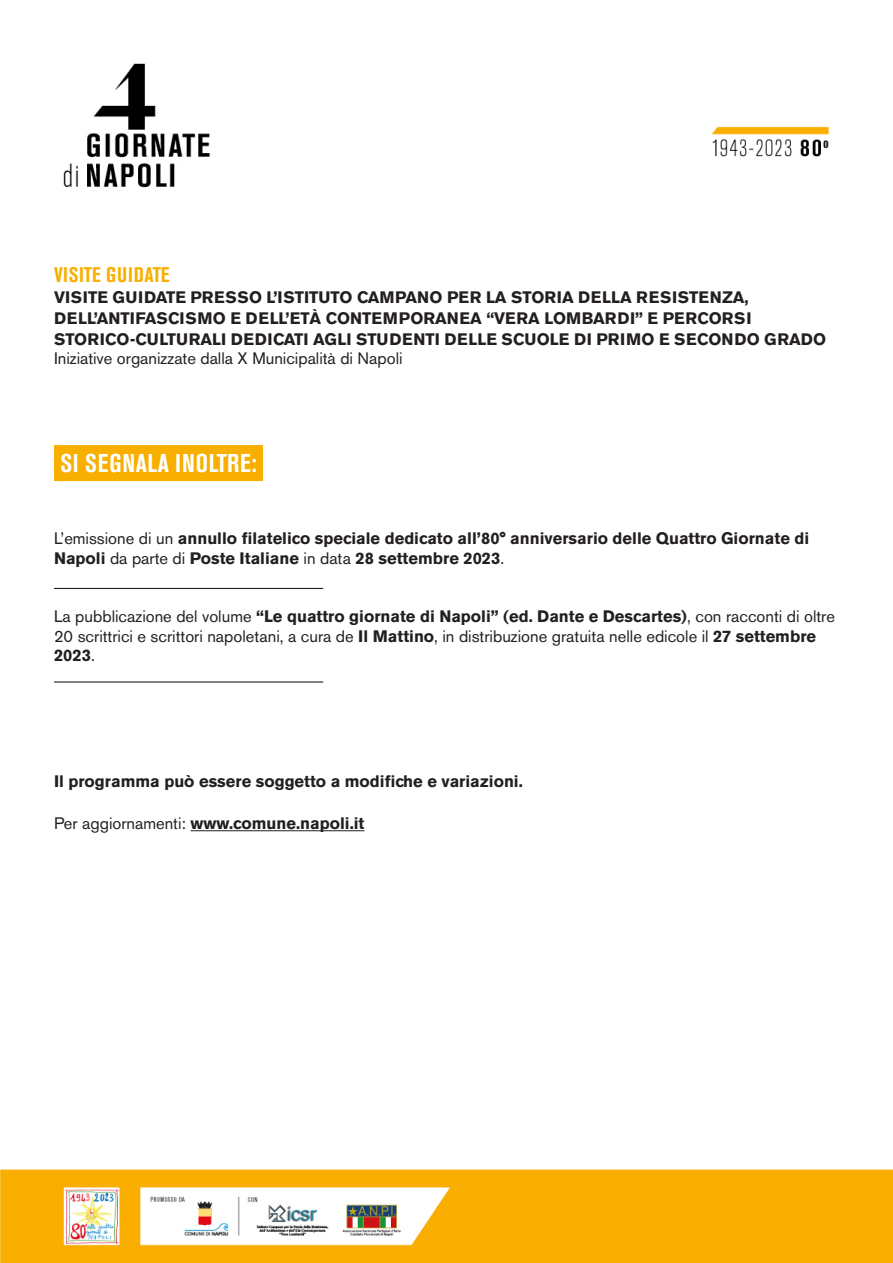
<style>
.page{position:relative;width:893px;height:1263px;background:#fff}
.page>*{position:absolute;margin:0;border:0;box-sizing:border-box;transform-origin:0 0}
.PROGRAMMA{font:700 condensed 25.5px "Akzidenz Grotesk BE";letter-spacing:.035em;color:#fff}
.TIPO{font:700 condensed 21px "Akzidenz Grotesk BE";letter-spacing:.02em;color:#f9af00}
.ATTIVITà{font:700 16.5px "Akzidenz Grotesk BE";color:#231f20}
.TESTO{font:16.5px/19.5px "Akzidenz Grotesk BE";color:#231f20}
.TESTO-2{font:700 16.5px/19.5px "Akzidenz Grotesk BE";color:#231f20}
.s1{font-weight:400}
.s2{font-weight:700}
</style>
<div class="page">
<img style="left:0;top:63px;width:892px;height:1200px">
<div style="left:54px;top:445px;width:209px;height:36px;background:#f9af00"></div>
<hr style="left:191px;top:830px;width:173px;height:1px;background:#231f20">
<hr style="left:54px;top:588px;width:269px;height:1px;background:#231f20">
<hr style="left:54px;top:681px;width:269px;height:2px;background:#231f20">
<p class="TIPO" style="left:54px;top:262px;width:117px">VISITE GUIDATE</p>
<p class="ATTIVITà" style="left:54px;top:287px;width:696px">VISITE GUIDATE PRESSO L’ISTITUTO CAMPANO PER LA STORIA DELLA RESISTENZA,</p>
<p class="ATTIVITà" style="left:54px;top:308px;width:699px">DELL’ANTIFASCISMO E DELL’ETÀ CONTEMPORANEA “VERA LOMBARDI” E PERCORSI</p>
<p class="ATTIVITà" style="left:54px;top:329px;width:774px">STORICO-CULTURALI DEDICATI AGLI STUDENTI DELLE SCUOLE DI PRIMO E SECONDO GRADO</p>
<p class="TESTO" style="left:54px;top:349px;width:350px">Iniziative organizzate dalla X Municipalità di Napoli</p>
<p class="PROGRAMMA" style="left:60px;top:449px;width:198px">SI SEGNALA INOLTRE:</p>
<p class="TESTO-2" style="left:54px;top:529px;width:757px"><span class="s1">L’emissione di un</span> annullo filatelico speciale dedicato all’80° anniversario delle Quattro Giornate di<br>Napoli <span class="s1">da parte di</span> Poste Italiane <span class="s1">in data</span> 28 settembre 2023<span class="s1">.</span></p>
<p class="TESTO" style="left:54px;top:607px;width:782px">La pubblicazione del volume <span class="s2">“Le quattro giornate di Napoli” (ed. Dante e Descartes)</span>, con racconti di oltre<br>20 scrittrici e scrittori napoletani, a cura de <span class="s2">Il Mattino</span>, in distribuzione gratuita nelle edicole il <span class="s2">27 settembre<br>2023</span>.</p>
<p class="ATTIVITà" style="left:54px;top:772px;width:470px">Il programma può essere soggetto a modifiche e variazioni.</p>
<p class="ATTIVITà" style="left:54px;top:814px;width:312px"><span class="s1">Per aggiornamenti:</span> www.comune.napoli.it</p>
</div>
